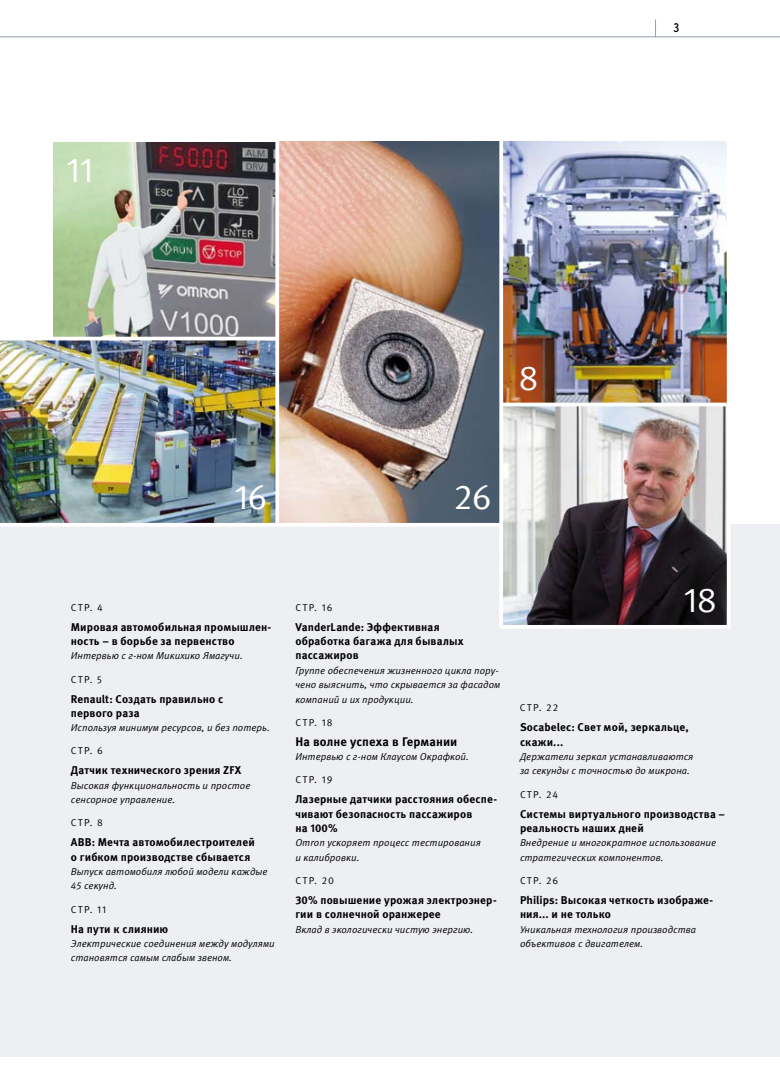
<style>
.page{position:relative;width:780px;height:1081px;background:#fff}
.page>*{position:absolute;margin:0;border:0;box-sizing:border-box;transform-origin:0 0}
.t1{font:35px "Meta Pro";color:#fff}
.t2{font:700 12.5px "Meta Pro";letter-spacing:.005em;color:#000}
.t3{font:condensed 12.5px "Interstate";color:#000}
.t4{font:700 11.25px/14.4px "Meta Pro";letter-spacing:.01em;color:#000}
.t5{font:italic 10px/14.4px "Meta Pro";color:#000}
.t6{font:10px "Meta Pro";letter-spacing:.225em;color:#000}
</style>
<div class="page">
<img style="left:503px;top:142px;width:223px;height:261px">
<img style="left:279px;top:142px;width:220px;height:381px">
<div style="left:0;top:524px;width:780px;height:533px;background:#eeeff3"></div>
<img style="left:503px;top:406px;width:223px;height:219px">
<img style="left:53px;top:142px;width:222px;height:195px">
<img style="left:0;top:340px;width:275px;height:183px">
<svg style="left:275px;top:142px;width:1px;height:381px"></svg>
<svg style="left:499px;top:141px;width:4px;height:484px"></svg>
<hr style="left:502px;top:403px;width:224px;height:3px;background:#fff">
<hr style="left:0;top:523px;width:503px;height:4px;background:#fff">
<hr style="left:499px;top:625px;width:231px;height:4px;background:#fff">
<svg style="left:726px;top:142px;width:4px;height:483px"></svg>
<hr style="left:0;top:36px;width:780px;height:1px;background:#939fb0">
<svg style="left:655px;top:19px;width:1px;height:17px"></svg>
<h1 class="t1" style="left:66px;top:148px;width:29px">11</h1>
<p class="t3" style="left:673px;top:21px;width:7px">3</p>
<h1 class="t1" style="left:518px;top:357px;width:22px">8</h1>
<h1 class="t1" style="left:234px;top:476px;width:35px">16</h1>
<h1 class="t1" style="left:454px;top:476px;width:39px">26</h1>
<p class="t6" style="left:71px;top:601px;width:33px">стр. 4</p>
<p class="t4" style="left:71px;top:620px;width:202px">Мировая автомобильная промышлен&shy;ность – в борьбе за первенство</p>
<p class="t5" style="left:71px;top:649px;width:173px">Интервью с г-ном Микихико Ямагучи.</p>
<p class="t6" style="left:71px;top:673px;width:33px">стр. 5</p>
<p class="t4" style="left:71px;top:691px;width:154px">Renault: Создать правильно с первого раза</p>
<p class="t5" style="left:71px;top:721px;width:200px">Используя минимум ресурсов, и без потерь.</p>
<p class="t6" style="left:71px;top:745px;width:33px">стр. 6</p>
<p class="t4" style="left:71px;top:763px;width:172px">Датчик технического зрения ZFX</p>
<p class="t5" style="left:71px;top:778px;width:181px">Высокая функциональность и простое сенсорное управление.</p>
<p class="t6" style="left:71px;top:817px;width:34px">стр. 8</p>
<p class="t4" style="left:71px;top:835px;width:185px">ABB: Мечта автомобилестроителей о гибком производстве сбывается</p>
<p class="t5" style="left:71px;top:865px;width:198px">Выпуск автомобиля любой модели каждые<br>45 секунд.</p>
<p class="t6" style="left:71px;top:903px;width:37px">стр. 11</p>
<p class="t4" style="left:71px;top:921px;width:99px">На пути к слиянию</p>
<p class="t5" style="left:71px;top:936px;width:205px">Электрические соединения между модулями становятся самым слабым звеном.</p>
<p class="t6" style="left:295px;top:601px;width:38px">стр. 16</p>
<p class="t4" style="left:295px;top:620px;width:170px">VanderLande: Эффективная обработка багажа для бывалых пассажиров</p>
<p class="t5" style="left:295px;top:663px;width:206px">Группе обеспечения жизненного цикла пору&shy;чено выяснить, что скрывается за фасадом компаний и их продукции.</p>
<p class="t6" style="left:295px;top:716px;width:39px">стр. 18</p>
<p class="t2" style="left:295px;top:733px;width:163px">На волне успеха в Германии</p>
<p class="t5" style="left:295px;top:750px;width:175px">Интервью с г-ном Клаусом Окрафкой.</p>
<p class="t6" style="left:295px;top:774px;width:39px">стр. 19</p>
<p class="t4" style="left:295px;top:792px;width:203px">Лазерные датчики расстояния обеспе&shy;чивают безопасность пассажиров<br>на 100%</p>
<p class="t5" style="left:295px;top:836px;width:187px">Omron ускоряет процесс тестирования и калибровки.</p>
<p class="t6" style="left:295px;top:874px;width:40px">стр. 20</p>
<p class="t4" style="left:295px;top:893px;width:203px">30% повышение урожая электроэнер&shy;гии в солнечной оранжерее</p>
<p class="t5" style="left:295px;top:922px;width:179px">Вклад в экологически чистую энергию.</p>
<h1 class="t1" style="left:683px;top:578px;width:35px">18</h1>
<p class="t6" style="left:520px;top:702px;width:40px">стр. 22</p>
<p class="t4" style="left:520px;top:720px;width:170px">Socabelec: Свет мой, зеркальце, скажи...</p>
<p class="t5" style="left:520px;top:750px;width:175px">Держатели зеркал устанавливаются за секунды с точностью до микрона.</p>
<p class="t6" style="left:520px;top:788px;width:40px">стр. 24</p>
<p class="t4" style="left:520px;top:806px;width:207px">Системы виртуального производства – реальность наших дней</p>
<p class="t5" style="left:520px;top:836px;width:198px">Внедрение и многократное использование стратегических компонентов.</p>
<p class="t6" style="left:520px;top:874px;width:40px">стр. 26</p>
<p class="t4" style="left:520px;top:893px;width:195px">Philips: Высокая четкость изображе&shy;ния... и не только</p>
<p class="t5" style="left:520px;top:922px;width:178px">Уникальная технология производства объективов с двигателем.</p>
</div>
